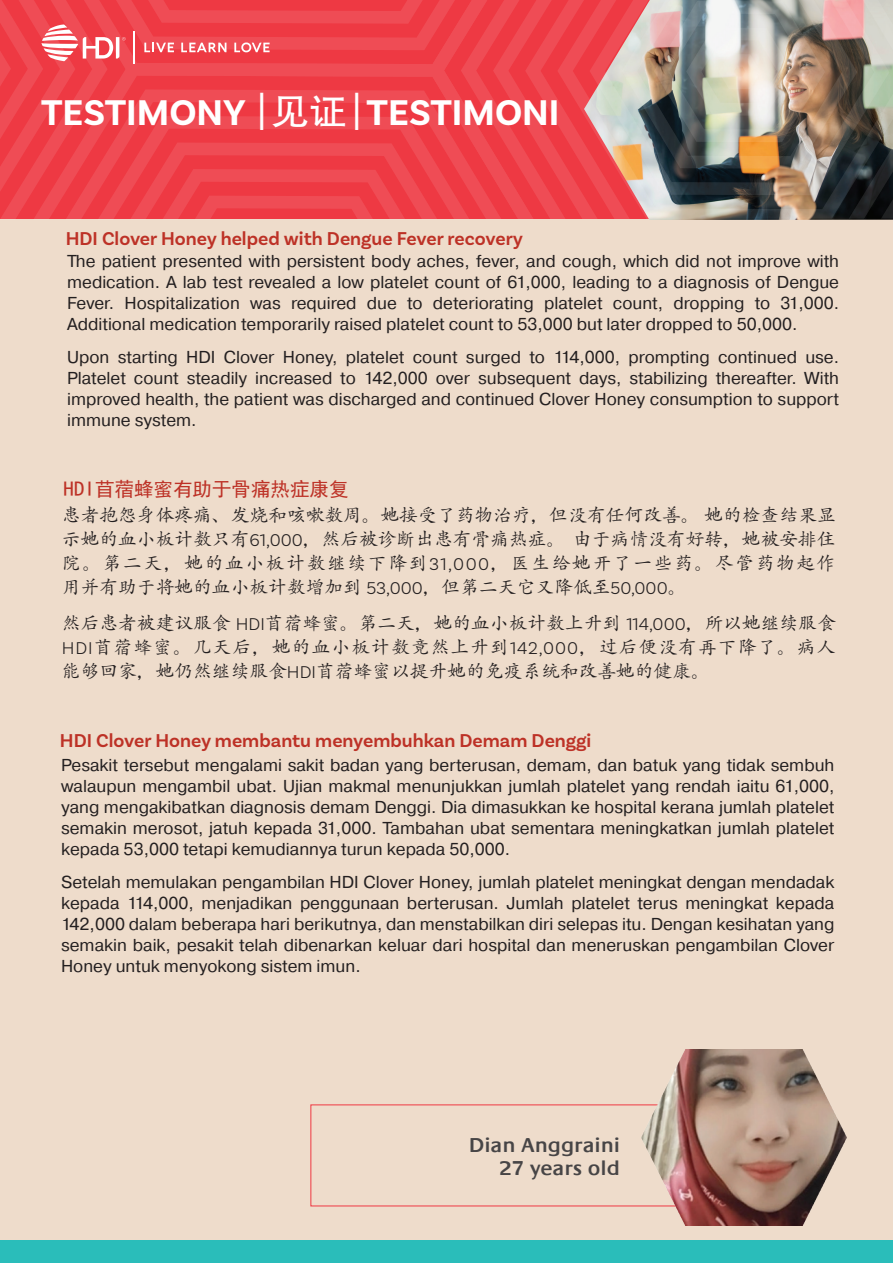
<style>
.page{position:relative;width:893px;height:1263px;background:#fff}
.page>*{position:absolute;margin:0;border:0;box-sizing:border-box;transform-origin:0 0}
.t1{font:700 37.5px "Basic Sans";color:#fff}
.t2{font:600 20.7px/22.8px "Praxis LT";color:#474546;text-align:right;scale:1.06 1}
.t3{font:600 19.5px "Basic Sans";color:#bd3126}
.t4{font:19.5px "Sim Hei";color:#bd3126}
.t5{font:18.75px/24px "Adobe Kaiti Std";color:#231f20;text-align:justify}
.t6{font:17.25px/21px "Pragmatica";color:#231f20;text-align:justify}
.s1{font-family:"Sim Hei";font-weight:400}
.s2{font-family:"FZHTJW GB1 0";font-weight:400}
.s3{font-size:21px}
.s4{font-family:"Basic Sans";font-weight:300;font-size:18px}
</style>
<div class="page">
<div style="left:0;top:0;width:893px;height:1240px;background:#eedccb"></div>
<img style="left:565px;top:0;width:328px;height:220px">
<svg style="left:0;top:0;width:565px;height:219px;background:#ee444d"></svg>
<div style="left:0;top:1241px;width:893px;height:22px;background:#2abdba"></div>
<img style="left:641px;top:1050px;width:205px;height:176px">
<h1 class="t1" style="left:41px;top:90px;width:520px">TESTIMONY <span class="s1">|</span><span class="s2">见证</span><span class="s1">|</span>TESTIMONI</h1>
<p class="t3" style="left:66px;top:227px;width:459px">HDI Clover Honey helped with Dengue Fever recovery</p>
<p class="t6" style="left:67px;top:251px;width:773px">The patient presented with persistent body aches, fever, and cough, which did not improve with medication. A lab test revealed a low platelet count of 61,000, leading to a diagnosis of Dengue Fever. Hospitalization was required due to deteriorating platelet count, dropping to 31,000.<br>Additional medication temporarily raised platelet count to 53,000 but later dropped to 50,000.</p>
<p class="t6" style="left:67px;top:347px;width:773px">Upon starting HDI Clover Honey, platelet count surged to 114,000, prompting continued use.<br>Platelet count steadily increased to 142,000 over subsequent days, stabilizing thereafter. With improved health, the patient was discharged and continued Clover Honey consumption to support immune system.</p>
<p class="t4" style="left:64px;top:479px;width:286px"><span class="s3">HDI</span>苜蓿蜂蜜有助于骨痛热症康复</p>
<p class="t5" style="left:62px;top:504px;width:775px">患者抱怨身体疼痛、发烧和咳嗽数周。她接受了药物治疗，但没有任何改善。她的检查结果显示她的血小板计数只有<span class="s4">61,000</span>，然后被诊断出患有骨痛热症。由于病情没有好转，她被安排住院。第二天，她的血小板计数继续下降到<span class="s4">31,000</span>，医生给她开了一些药。尽管药物起作用并有助于将她的血小板计数增加到 <span class="s4">53,000</span>，但第二天它又降低至<span class="s4">50,000</span>。</p>
<p class="t5" style="left:62px;top:612px;width:775px">然后患者被建议服食 <span class="s4">HDI</span>苜蓿蜂蜜。第二天，她的血小板计数上升到 <span class="s4">114,000</span>，所以她继续服食<span class="s4">HDI</span>苜蓿蜂蜜。几天后，她的血小板计数竟然上升到<span class="s4">142,000</span>，过后便没有再下降了。病人能够回家，她仍然继续服食<span class="s4">HDI</span>苜蓿蜂蜜以提升她的免疫系统和改善她的健康。</p>
<p class="t3" style="left:60px;top:729px;width:533px">HDI Clover Honey membantu menyembuhkan Demam Denggi</p>
<p class="t6" style="left:61px;top:755px;width:775px">Pesakit tersebut mengalami sakit badan yang berterusan, demam, dan batuk yang tidak sembuh walaupun mengambil ubat. Ujian makmal menunjukkan jumlah platelet yang rendah iaitu 61,000, yang mengakibatkan diagnosis demam Denggi. Dia dimasukkan ke hospital kerana jumlah platelet semakin merosot, jatuh kepada 31,000. Tambahan ubat sementara meningkatkan jumlah platelet kepada 53,000 tetapi kemudiannya turun kepada 50,000.</p>
<p class="t6" style="left:61px;top:872px;width:775px">Setelah memulakan pengambilan HDI Clover Honey, jumlah platelet meningkat dengan mendadak kepada 114,000, menjadikan penggunaan berterusan. Jumlah platelet terus meningkat kepada 142,000 dalam beberapa hari berikutnya, dan menstabilkan diri selepas itu. Dengan kesihatan yang semakin baik, pesakit telah dibenarkan keluar dari hospital dan meneruskan pengambilan Clover Honey untuk menyokong sistem imun.</p>
<p class="t2" style="left:469px;top:1134px;width:144px">Dian Anggraini<br>27 years old</p>
</div>
